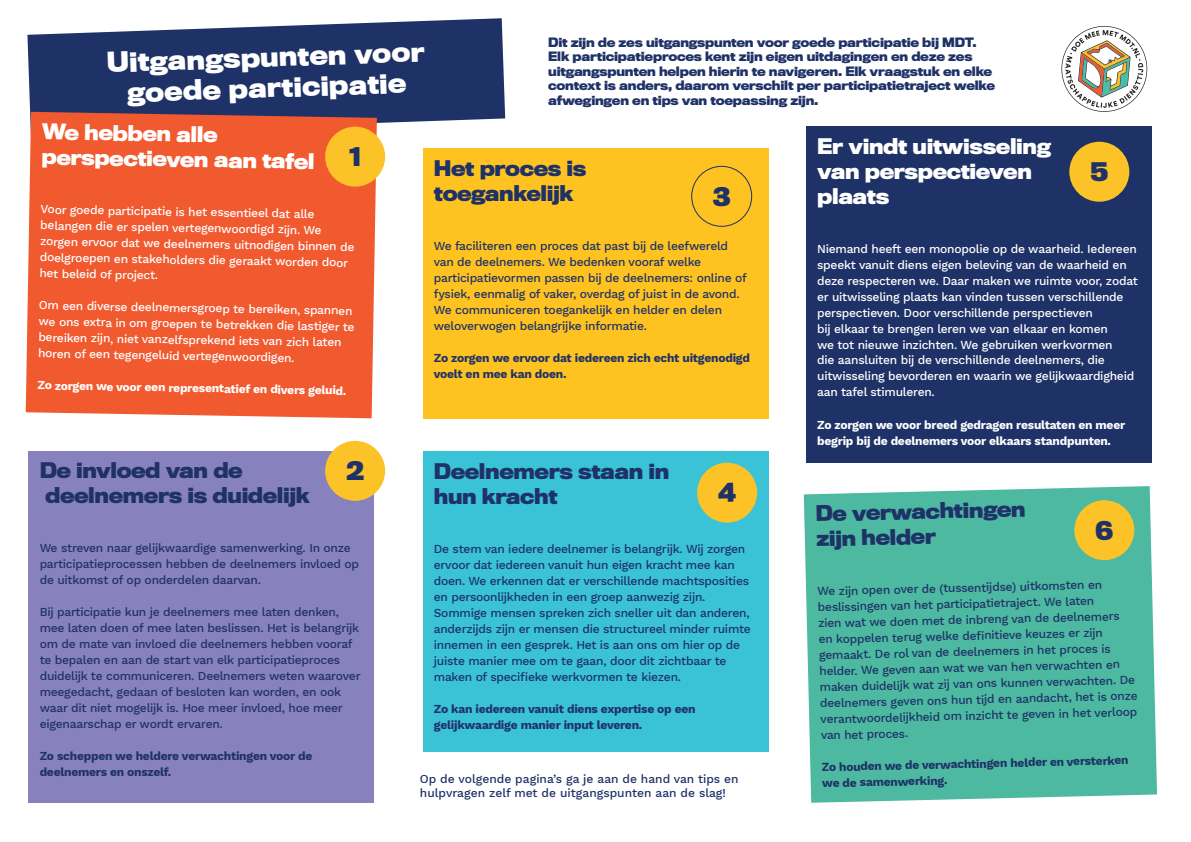
<style>
.page{position:relative;width:1191px;height:842px;background:#fff}
.page>*{position:absolute;margin:0;border:0;box-sizing:border-box;transform-origin:0 0}
.t1{font:700 25.6px/30.7px "Titling Gothic FB";color:#fff;text-align:center}
.t2{font:700 23.8px "Titling Gothic FB";color:#1f3267}
.t3{font:700 20px/25px "Titling Gothic FB";letter-spacing:-.02em;color:#1f3267}
.t4{font:700 20px/25px "Titling Gothic FB";letter-spacing:-.02em;color:#fff}
.t5{font:500 12px/16px "Work Sans";letter-spacing:-.02em;color:#1f3267}
.t6{font:500 12px/16px "Work Sans";letter-spacing:-.02em;color:#fff}
.t7{font:700 12px/14.4px "Titling Gothic FB";letter-spacing:-.02em;color:#1f3267}
.t8{font:700 12px/16px "Work Sans";letter-spacing:-.02em;color:#1f3267}
.t9{font:700 12px/16px "Work Sans";letter-spacing:-.02em;color:#fff}
.t10{font:500 12px/14.4px "Work Sans";color:#1f3267}
</style>
<div class="page">
<svg style="left:27px;top:18px;width:478px;height:105px;fill:#1f3267"></svg>
<div style="left:26px;top:112px;width:351px;height:306px;background:#f1592f"></div>
<div style="left:28px;top:451px;width:346px;height:352px;background:#8781bd"></div>
<div style="left:422px;top:451px;width:346px;height:301px;background:#3ac2d7"></div>
<div style="left:806px;top:126px;width:345px;height:337px;background:#1f3267"></div>
<div style="left:804px;top:486px;width:353px;height:317px;background:#4db9a1"></div>
<div style="left:422px;top:148px;width:346px;height:270px;background:#fec221"></div>
<svg style="left:1061px;top:26px;width:87px;height:86px"></svg>
<div style="left:325px;top:127px;width:60px;height:60px;background:#fbc327;border-radius:50%"></div>
<div style="left:691px;top:166px;width:61px;height:61px;border:1px solid #1f3267;border-radius:50%"></div>
<div style="left:1069px;top:142px;width:60px;height:60px;background:#fbc327;border-radius:50%"></div>
<div style="left:1074px;top:500px;width:60px;height:60px;background:#fbc327;border-radius:50%"></div>
<div style="left:325px;top:441px;width:60px;height:60px;background:#fbc327;border-radius:50%"></div>
<svg style="left:697px;top:462px;width:60px;height:61px"></svg>
<h1 class="t1" style="left:106px;top:47px;width:319px;rotate:-2deg">Uitgangspunten voor goede participatie</h1>
<p class="t7" style="left:548px;top:35px;width:448px">Dit zijn de zes uitgangspunten voor goede participatie bij MDT.<br>Elk participatieproces kent zijn eigen uitdagingen en deze zes uitgangspunten helpen hierin te navigeren. Elk vraagstuk en elke context is anders, daarom verschilt per participatietraject welke afwegingen en tips van toepassing zijn.</p>
<h3 class="t4" style="left:42px;top:119px;width:275px;rotate:1deg">We hebben alle perspectieven aan tafel</h3>
<p class="t6" style="left:41px;top:202px;width:316px;rotate:1deg">Voor goede participatie is het essentieel dat alle belangen die er spelen vertegenwoordigd zijn. We zorgen ervoor dat we deelnemers uitnodigen binnen de doelgroepen en stakeholders die geraakt worden door het beleid of project.</p>
<p class="t6" style="left:39px;top:298px;width:317px;rotate:1deg">Om een diverse deelnemersgroep te bereiken, spannen we ons extra in om groepen te betrekken die lastiger te bereiken zijn, niet vanzelfsprekend iets van zich laten horen of een tegengeluid vertegenwoordigen.</p>
<p class="t9" style="left:38px;top:378px;width:310px;rotate:1deg">Zo zorgen we voor een representatief en divers geluid.</p>
<h3 class="t4" style="left:817px;top:133px;width:235px">Er vindt uitwisseling van perspectieven plaats</h3>
<p class="t6" style="left:817px;top:241px;width:322px">Niemand heeft een monopolie op de waarheid. Iedereen speekt vanuit diens eigen beleving van de waarheid en deze respecteren we. Daar maken we ruimte voor, zodat er uitwisseling plaats kan vinden tussen verschillende perspectieven. Door verschillende perspectieven<br>bij elkaar te brengen leren we van elkaar en komen<br>we tot nieuwe inzichten. We gebruiken werkvormen<br>die aansluiten bij de verschillende deelnemers, die uitwisseling bevorderen en waarin we gelijkwaardigheid aan tafel stimuleren.</p>
<p class="t9" style="left:817px;top:417px;width:309px">Zo zorgen we voor breed gedragen resultaten en meer begrip bij de deelnemers voor elkaars standpunten.</p>
<h2 class="t2" style="left:349px;top:142px;width:14px">1</h2>
<h3 class="t3" style="left:434px;top:155px;width:154px">Het proces is toegankelijk</h3>
<p class="t5" style="left:434px;top:238px;width:314px">We faciliteren een proces dat past bij de leefwereld van de deelnemers. We bedenken vooraf welke participatievormen passen bij de deelnemers: online of fysiek, eenmalig of vaker, overdag of juist in de avond.<br>We communiceren toegankelijk en helder en delen weloverwogen belangrijke informatie.</p>
<p class="t8" style="left:434px;top:350px;width:318px">Zo zorgen we ervoor dat iedereen zich echt uitgenodigd voelt en mee kan doen.</p>
<h2 class="t2" style="left:1090px;top:157px;width:19px">5</h2>
<h2 class="t2" style="left:713px;top:182px;width:19px">3</h2>
<h2 class="t2" style="left:346px;top:456px;width:19px">2</h2>
<h3 class="t3" style="left:40px;top:458px;width:272px">De invloed van de deelnemers is duidelijk</h3>
<p class="t5" style="left:40px;top:541px;width:321px">We streven naar gelijkwaardige samenwerking. In onze participatieprocessen hebben de deelnemers invloed op de uitkomst of op onderdelen daarvan.</p>
<p class="t5" style="left:40px;top:605px;width:322px">Bij participatie kun je deelnemers mee laten denken, mee laten doen of mee laten beslissen. Het is belangrijk om de mate van invloed die deelnemers hebben vooraf te bepalen en aan de start van elk participatieproces duidelijk te communiceren. Deelnemers weten waarover meegedacht, gedaan of besloten kan worden, en ook waar dit niet mogelijk is. Hoe meer invloed, hoe meer eigenaarschap er wordt ervaren.</p>
<p class="t8" style="left:40px;top:749px;width:274px">Zo scheppen we heldere verwachtingen voor de deelnemers en onszelf.</p>
<h3 class="t3" style="left:434px;top:458px;width:237px">Deelnemers staan in hun kracht</h3>
<p class="t5" style="left:434px;top:541px;width:318px">De stem van iedere deelnemer is belangrijk. Wij zorgen ervoor dat iedereen vanuit hun eigen kracht mee kan doen. We erkennen dat er verschillende machtsposities en persoonlijkheden in een groep aanwezig zijn.<br>Sommige mensen spreken zich sneller uit dan anderen, anderzijds zijn er mensen die structureel minder ruimte innemen in een gesprek. Het is aan ons om hier op de juiste manier mee om te gaan, door dit zichtbaar te maken of specifieke werkvormen te kiezen.</p>
<p class="t8" style="left:434px;top:701px;width:263px">Zo kan iedereen vanuit diens expertise op een gelijkwaardige manier input leveren.</p>
<p class="t10" style="left:420px;top:772px;width:320px">Op de volgende pagina’s ga je aan de hand van tips en hulpvragen zelf met de uitgangspunten aan de slag!</p>
<h3 class="t3" style="left:815px;top:500px;width:212px;line-height:25.4px;rotate:-1deg">De verwachtingen zijn helder</h3>
<p class="t5" style="left:817px;top:583px;width:320px;rotate:-1deg">We zijn open over de (tussentijdse) uitkomsten en beslissingen van het participatietraject. We laten<br>zien wat we doen met de inbreng van de deelnemers en koppelen terug welke defi nitieve keuzes er zijn gemaakt. De rol van de deelnemers in het proces is helder. We geven aan wat we van hen verwachten en maken duidelijk wat zij van ons kunnen verwachten. De deelnemers geven ons hun tijd en aandacht, het is onze verantwoordelijkheid om inzicht te geven in het verloop van het proces.</p>
<p class="t8" style="left:821px;top:758px;width:308px;line-height:16.6px;rotate:-1deg">Zo houden we de verwachtingen helder en versterken we de samenwerking.</p>
</div>
